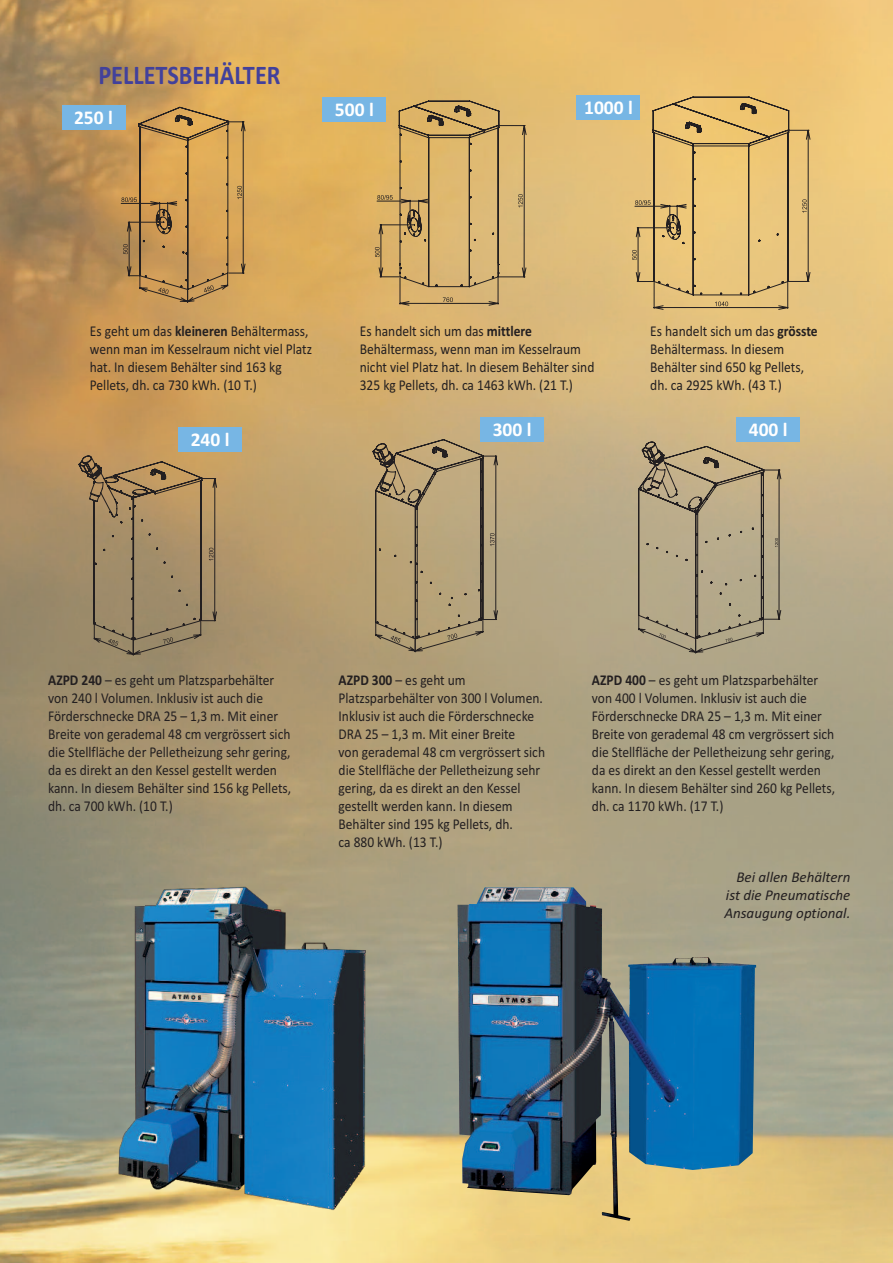
<style>
.page{position:relative;width:893px;height:1263px;background:#fff}
.page>*{position:absolute;margin:0;border:0;box-sizing:border-box;transform-origin:0 0}
.t1{font:700 27px "Calibri";color:#42419b;scale:.9 1}
.t2{font:700 19.5px "Calibri";color:#fff}
.t3{font:15px/18px "Calibri";color:#231f20;scale:.9 1}
.t4{font:italic 15px/18px "Calibri";color:#231f20;text-align:justify}
.s1{font-weight:700}
</style>
<div class="page">
<img style="left:0;top:0;width:893px;height:1263px">
<img style="left:457px;top:887px;width:299px;height:334px">
<img style="left:115px;top:876px;width:263px;height:342px">
<svg style="left:121px;top:107px;width:124px;height:196px;background:#c29452"></svg>
<svg style="left:375px;top:101px;width:151px;height:205px;background:#cca968"></svg>
<svg style="left:632px;top:97px;width:178px;height:213px;background:#dab771"></svg>
<svg style="left:78px;top:454px;width:139px;height:201px;background:#9e8661"></svg>
<svg style="left:638px;top:441px;width:143px;height:212px;background:#ac9e7f"></svg>
<svg style="left:372px;top:439px;width:126px;height:213px;background:#a18e6b"></svg>
<div style="left:577px;top:95px;width:63px;height:24px;background:#77b6e4"></div>
<div style="left:323px;top:97px;width:63px;height:25px;background:#77b6e4"></div>
<div style="left:737px;top:418px;width:63px;height:24px;background:#77b6e4"></div>
<div style="left:62px;top:105px;width:63px;height:24px;background:#77b6e4"></div>
<div style="left:481px;top:417px;width:63px;height:25px;background:#77b6e4"></div>
<div style="left:179px;top:428px;width:63px;height:24px;background:#77b6e4"></div>
<h1 class="t1" style="left:98px;top:59px;width:204px">PELLETSBEHÄLTER</h1>
<h2 class="t2" style="left:74px;top:105px;width:40px">250 l</h2>
<h2 class="t2" style="left:335px;top:98px;width:40px">500 l</h2>
<h2 class="t2" style="left:584px;top:96px;width:50px">1000 l</h2>
<p class="t3" style="left:90px;top:322px;width:248px">Es geht um das <span class="s1">kleineren</span> Behältermass, wenn man im Kesselraum nicht viel Platz hat. In diesem Behälter sind 163 kg Pellets, dh. ca 730 kWh. (10 T.)</p>
<p class="t3" style="left:360px;top:322px;width:262px">Es handelt sich um das <span class="s1">mittlere </span>Behältermass, wenn man im Kesselraum nicht viel Platz hat. In diesem Behälter sind 325 kg Pellets, dh. ca 1463 kWh. (21 T.)</p>
<p class="t3" style="left:650px;top:322px;width:187px">Es handelt sich um das <span class="s1">grösste<br></span>Behältermass. In diesem<br>Behälter sind 650 kg Pellets, dh. ca 2925 kWh. (43 T.)</p>
<h2 class="t2" style="left:191px;top:428px;width:40px">240 l</h2>
<h2 class="t2" style="left:493px;top:418px;width:40px">300 l</h2>
<h2 class="t2" style="left:749px;top:418px;width:40px">400 l</h2>
<p class="t3" style="left:48px;top:671px;width:272px"><span class="s1">AZPD 240</span> – es geht um Platzsparbehälter von 240 l Volumen. Inklusiv ist auch die Förderschnecke DRA 25 – 1,3 m. Mit einer Breite von gerademal 48 cm vergrössert sich die Stellfläche der Pelletheizung sehr gering, da es direkt an den Kessel gestellt werden kann. In diesem Behälter sind 156 kg Pellets, dh. ca 700 kWh. (10 T.)</p>
<p class="t3" style="left:339px;top:671px;width:231px"><span class="s1">AZPD 300</span> – es geht um<br>Platzsparbehälter von 300 l Volumen.<br>Inklusiv ist auch die Förderschnecke<br>DRA 25 – 1,3 m. Mit einer Breite<br>von gerademal 48 cm vergrössert sich die Stellfläche der Pelletheizung sehr gering, da es direkt an den Kessel gestellt werden kann. In diesem<br>Behälter sind 195 kg Pellets, dh.<br>ca 880 kWh. (13 T.)</p>
<p class="t3" style="left:592px;top:671px;width:272px"><span class="s1">AZPD 400</span> – es geht um Platzsparbehälter von 400 l Volumen. Inklusiv ist auch die Förderschnecke DRA 25 – 1,3 m. Mit einer Breite von gerademal 48 cm vergrössert sich die Stellfläche der Pelletheizung sehr gering, da es direkt an den Kessel gestellt werden kann. In diesem Behälter sind 260 kg Pellets, dh. ca 1170 kWh. (17 T.)</p>
<p class="t4" style="left:724px;top:867px;width:128px;text-indent:12px">Bei allen Behältern ist die Pneumatische Ansaugung optional.</p>
</div>
